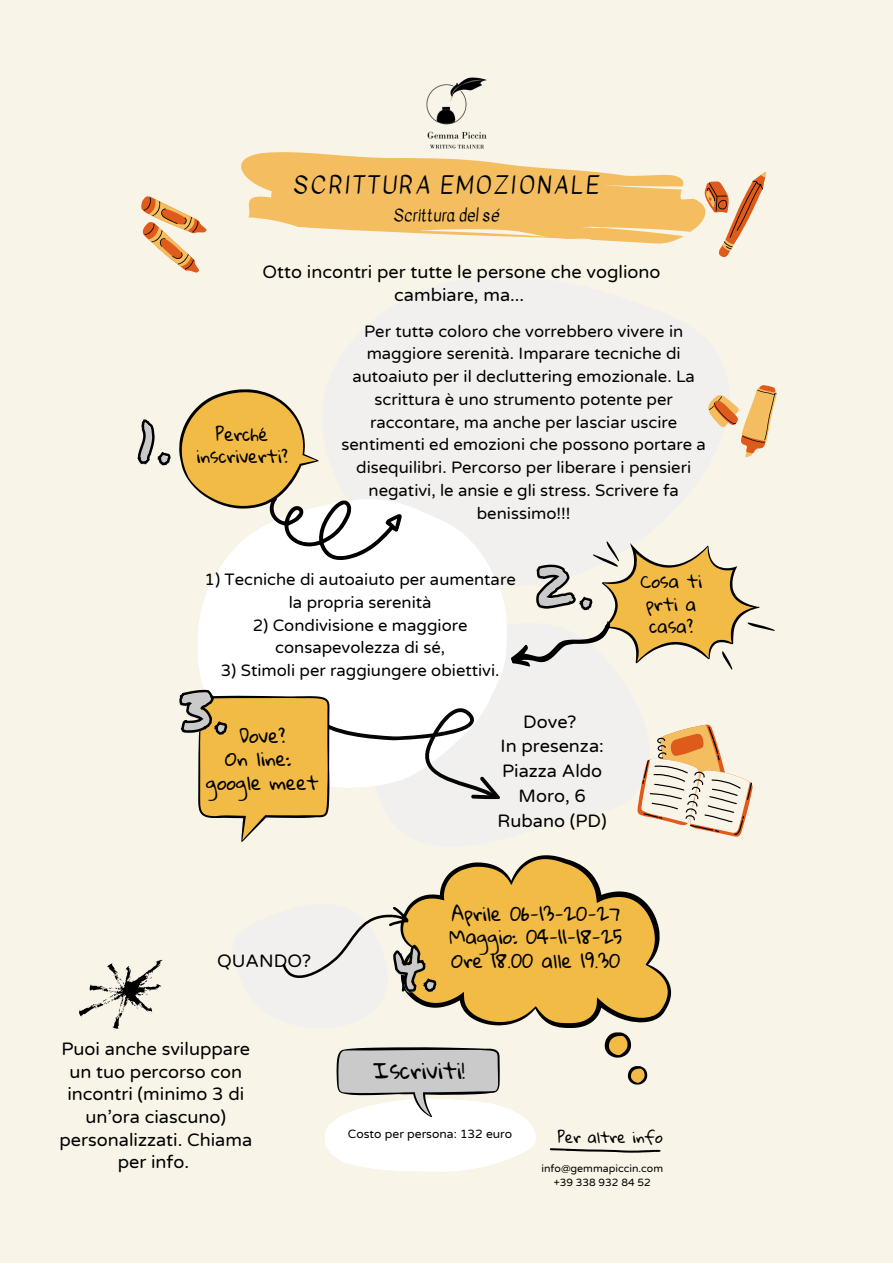
<style>
.page{position:relative;width:893px;height:1264px;background:#fff}
.page>*{position:absolute;margin:0;border:0;box-sizing:border-box;transform-origin:0 0}
.t1{font:56.85px "Permanent Marker";color:#cbcaca}
.t2{font:23.4px "Kavivanar";letter-spacing:.1em;color:#000}
.t3{font:22.05px "Gloria Hallelujah";color:#000}
.t4{font:18.9px/23.7px "Gloria Hallelujah";color:#000;text-align:center}
.t5{font:18.15px/22.6px "Varela Round";color:#000;text-align:center}
.t6{font:17.4px/22.2px "Gloria Hallelujah";color:#000;text-align:center}
.t7{font:16.65px/22.8px "Varela Round";color:#000;text-align:center}
.t8{font:16.5px "Kavivanar";color:#000}
.t9{font:15.15px "Gloria Hallelujah";color:#000}
.t10{font:12.15px "Varela Round";color:#000}
.t11{font:10.65px/14.9px "Varela Round";color:#000;text-align:center}
</style>
<div class="page">
<div style="left:0;top:0;width:892px;height:1262px;background:#f8f4e7"></div>
<svg style="left:198px;top:504px;width:309px;height:184px;background:#fdfdfd"></svg>
<svg style="left:604px;top:1032px;width:27px;height:25px"></svg>
<svg style="left:628px;top:1066px;width:19px;height:18px"></svg>
<svg style="left:443px;top:855px;width:228px;height:173px;fill:#f2bb45"></svg>
<svg style="left:179px;top:688px;width:321px;height:154px"></svg>
<svg style="left:549px;top:1148px;width:111px;height:4px"></svg>
<img style="left:426px;top:77px;width:61px;height:45px">
<svg style="left:241px;top:122px;width:443px;height:122px;fill:#f3bd60"></svg>
<svg style="left:708px;top:385px;width:69px;height:72px"></svg>
<svg style="left:511px;top:541px;width:263px;height:129px"></svg>
<svg style="left:637px;top:724px;width:115px;height:112px"></svg>
<svg style="left:684px;top:171px;width:83px;height:86px"></svg>
<svg style="left:141px;top:196px;width:66px;height:77px"></svg>
<svg style="left:137px;top:389px;width:266px;height:188px"></svg>
<svg style="left:282px;top:882px;width:255px;height:290px"></svg>
<svg style="left:79px;top:959px;width:84px;height:70px"></svg>
<h2 class="t2" style="left:293px;top:168px;width:308px">SCRITTURA EMOZIONALE</h2>
<p class="t8" style="left:393px;top:203px;width:107px">Scrittura del sé</p>
<h1 class="t1" style="left:137px;top:401px;width:37px">1.</h1>
<p class="t5" style="left:262px;top:261px;width:399px">Otto incontri per tutte le persone che vogliono cambiare, ma...</p>
<p class="t6" style="left:196px;top:424px;width:93px">Perché inscriverti?</p>
<p class="t7" style="left:341px;top:320px;width:366px">Per tuttə coloro che vorrebbero vivere in maggiore serenità. Imparare tecniche di autoaiuto per il decluttering emozionale. La scrittura è uno strumento potente per raccontare, ma anche per lasciar uscire sentimenti ed emozioni che possono portare a disequilibri. Percorso per liberare i pensieri negativi, le ansie e gli stress. Scrivere fa benissimo!!!</p>
<p class="t7" style="left:204px;top:568px;width:312px">1) Tecniche di autoaiuto per aumentare la propria serenità</p>
<p class="t7" style="left:253px;top:614px;width:216px">2) Condivisione e maggiore consapevolezza di sé,</p>
<p class="t7" style="left:221px;top:659px;width:280px">3) Stimoli per raggiungere obiettivi.</p>
<h1 class="t1" style="left:533px;top:546px;width:63px">2.</h1>
<h1 class="t1" style="left:180px;top:670px;width:51px">3.</h1>
<p class="t4" style="left:206px;top:724px;width:114px">Dove?<br>On line: google meet</p>
<p class="t5" style="left:497px;top:709px;width:111px;line-height:24.9px">Dove?<br>In presenza:<br>Piazza Aldo<br>Moro, 6<br>Rubano (PD)</p>
<p class="t6" style="left:640px;top:571px;width:63px">Cosa ti prti a casa?</p>
<p class="t5" style="left:217px;top:950px;width:96px">QUANDO?</p>
<h1 class="t1" style="left:390px;top:927px;width:49px">4.</h1>
<p class="t4" style="left:449px;top:902px;width:174px;text-align:justify">Aprile 06-13-20-27<br>Maggio: 04-11-18-25<br>Ore 18.00 alle 19.30</p>
<p class="t5" style="left:59px;top:1038px;width:194px">Puoi anche sviluppare un tuo percorso con incontri (minimo 3 di un’ora ciascuno) personalizzati. Chiama per info.</p>
<h3 class="t3" style="left:373px;top:1058px;width:93px">Iscriviti!</h3>
<p class="t10" style="left:348px;top:1127px;width:166px">Costo per persona: 132 euro</p>
<p class="t9" style="left:557px;top:1129px;width:106px">Per altre info</p>
<p class="t11" style="left:541px;top:1160px;width:123px">info@gemmapiccin.com +39 338 932 84 52</p>
</div>
